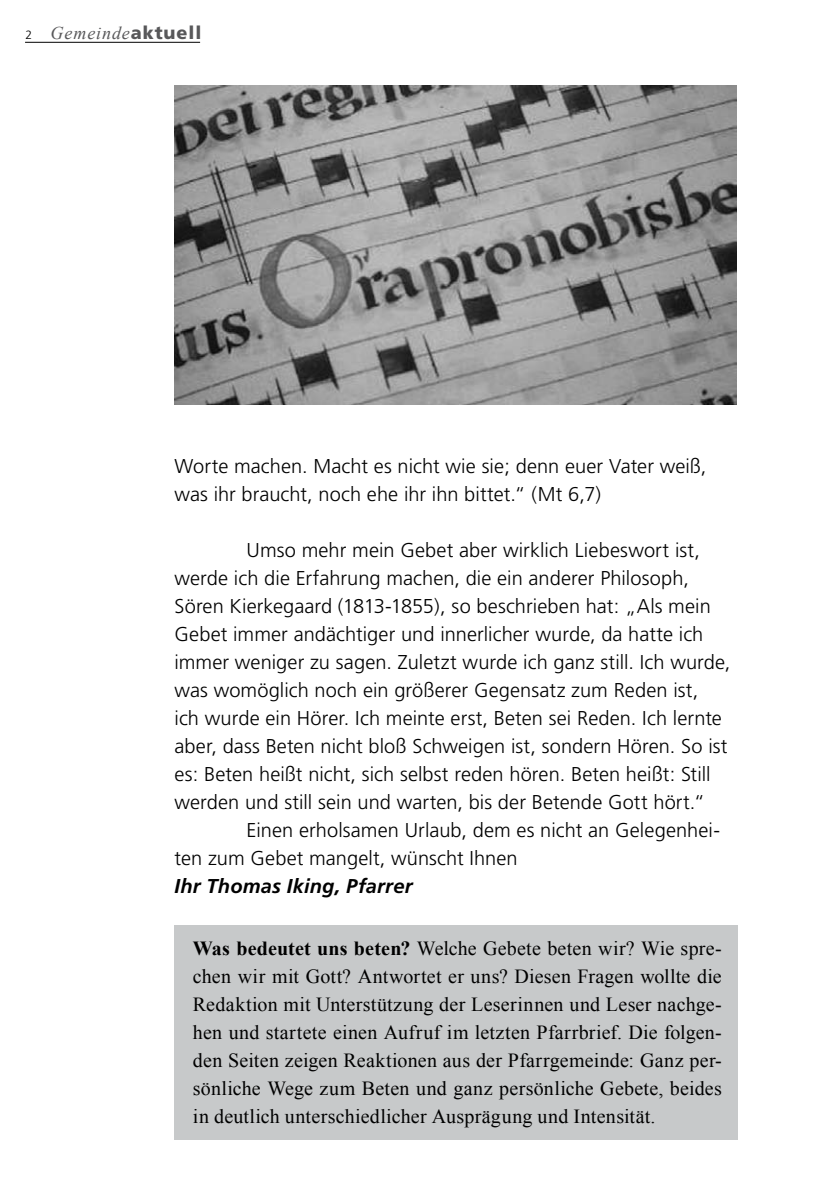
<style>
.page{position:relative;width:840px;height:1191px;background:#fff}
.page>*{position:absolute;margin:0;border:0;box-sizing:border-box;transform-origin:0 0}
.t1{font:300 20px/28px "Frutiger";letter-spacing:.005em;color:#000}
.t2{font:20px/28px "Times New Roman";letter-spacing:.015em;color:#000;text-align:justify}
.t3{font:italic 700 20px "Frutiger";letter-spacing:.01em;color:#000}
.t4{font:italic 18px "Times New Roman";letter-spacing:.05em;color:#58585a}
.s1{font-family:"Frutiger";font-weight:300;font-style:normal;font-size:12px;color:#000}
.s2{font-family:"Frutiger";font-weight:900;font-style:normal}
.s3{font-weight:700}
</style>
<div class="page">
<hr style="left:25px;top:42px;width:175px;height:1px;background:#000">
<div style="left:174px;top:925px;width:563px;height:215px;background:#c7c9ca"></div>
<img style="left:174px;top:85px;width:562px;height:319px">
<p class="t4" style="left:26px;top:22px;width:177px"><span class="s1">2</span> Gemeinde<span class="s2">aktuell</span></p>
<p class="t1" style="left:174px;top:452px;width:533px">Worte machen. Macht es nicht wie sie; denn euer Vater weiß, was ihr braucht, noch ehe ihr ihn bittet.“ (Mt 6,7)</p>
<p class="t1" style="left:174px;top:536px;width:557px;text-indent:72px">Umso mehr mein Gebet aber wirklich Liebeswort ist, werde ich die Erfahrung machen, die ein anderer Philosoph, Sören Kierkegaard (1813-1855), so beschrieben hat: „Als mein Gebet immer andächtiger und innerlicher wurde, da hatte ich immer weniger zu sagen. Zuletzt wurde ich ganz still. Ich wurde, was womöglich noch ein größerer Gegensatz zum Reden ist,<br>ich wurde ein Hörer. Ich meinte erst, Beten sei Reden. Ich lernte aber, dass Beten nicht bloß Schweigen ist, sondern Hören. So ist es: Beten heißt nicht, sich selbst reden hören. Beten heißt: Still werden und still sein und warten, bis der Betende Gott hört.“</p>
<p class="t1" style="left:174px;top:816px;width:546px;text-indent:72px">Einen erholsamen Urlaub, dem es nicht an Gelegenhei&shy;ten zum Gebet mangelt, wünscht Ihnen</p>
<p class="t3" style="left:174px;top:874px;width:239px">Ihr Thomas Iking, Pfarrer</p>
<p class="t2" style="left:193px;top:934px;width:530px"><span class="s3">Was bedeutet uns beten?</span> Welche Gebete beten wir? Wie spre&shy;chen wir mit Gott? Antwortet er uns? Diesen Fragen wollte die Redaktion mit Unterstützung der Leserinnen und Leser nachge&shy;hen und startete einen Aufruf im letzten Pfarrbrief. Die folgen&shy;den Seiten zeigen Reaktionen aus der Pfarrgemeinde: Ganz per&shy;sönliche Wege zum Beten und ganz persönliche Gebete, beides in deutlich unterschiedlicher Ausprägung und Intensität.</p>
</div>
